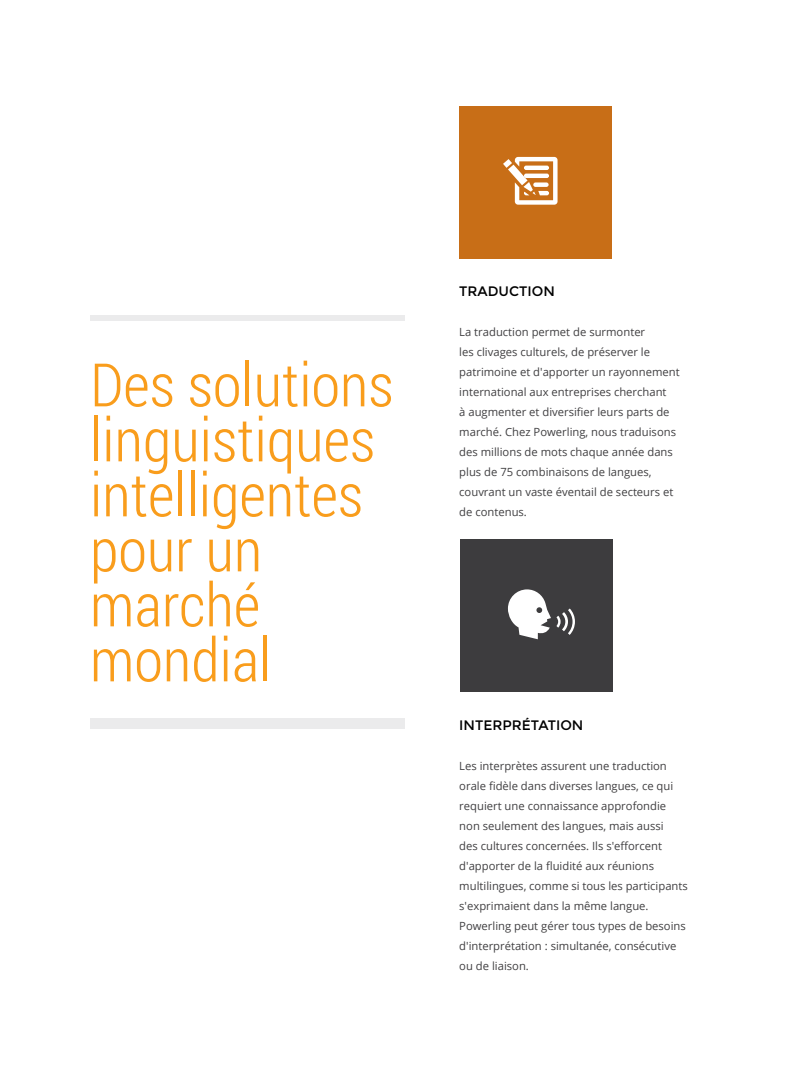
<style>
.page{position:relative;width:810px;height:1080px;background:#fff}
.page>*{position:absolute;margin:0;border:0;box-sizing:border-box;transform-origin:0 0}
.t1{font:300 60px "Roboto Condensed";color:#f99d1c}
.t2{font:13.75px "Montserrat";color:#000}
.t3{font:11.25px/20px "Open Sans";color:#414042}
</style>
<div class="page">
<div style="left:90px;top:315px;width:315px;height:6px;background:#ebebec"></div>
<div style="left:90px;top:719px;width:315px;height:10px;background:#ebebec"></div>
<div style="left:459px;top:106px;width:153px;height:152px;background:#c86e17"></div>
<svg style="left:503px;top:157px;width:55px;height:48px"></svg>
<div style="left:460px;top:539px;width:152px;height:153px;background:#3d3c3e"></div>
<svg style="left:508px;top:589px;width:67px;height:50px"></svg>
<p class="t1" style="left:90px;top:343px;width:305px">Des solutions</p>
<p class="t1" style="left:90px;top:398px;width:287px">linguistiques</p>
<p class="t1" style="left:90px;top:453px;width:275px">intelligentes</p>
<p class="t1" style="left:90px;top:508px;width:174px">pour un</p>
<p class="t1" style="left:90px;top:563px;width:172px">marché</p>
<p class="t1" style="left:90px;top:618px;width:183px">mondial</p>
<p class="t2" style="left:459px;top:283px;width:97px">TRADUCTION</p>
<p class="t3" style="left:459px;top:322px;width:222px">La traduction permet de surmonter<br>les clivages culturels, de préserver le patrimoine et d'apporter un rayonnement international aux entreprises cherchant<br>à augmenter et diversifier leurs parts de marché. Chez Powerling, nous traduisons des millions de mots chaque année dans plus de 75 combinaisons de langues, couvrant un vaste éventail de secteurs et de contenus.</p>
<p class="t2" style="left:459px;top:718px;width:126px">INTERPRÉTATION</p>
<p class="t3" style="left:459px;top:756px;width:230px">Les interprètes assurent une traduction orale fidèle dans diverses langues, ce qui requiert une connaissance approfondie non seulement des langues, mais aussi<br>des cultures concernées. Ils s'efforcent d'apporter de la fluidité aux réunions multilingues, comme si tous les participants s'exprimaient dans la même langue.<br>Powerling peut gérer tous types de besoins d'interprétation : simultanée, consécutive ou de liaison.</p>
</div>
